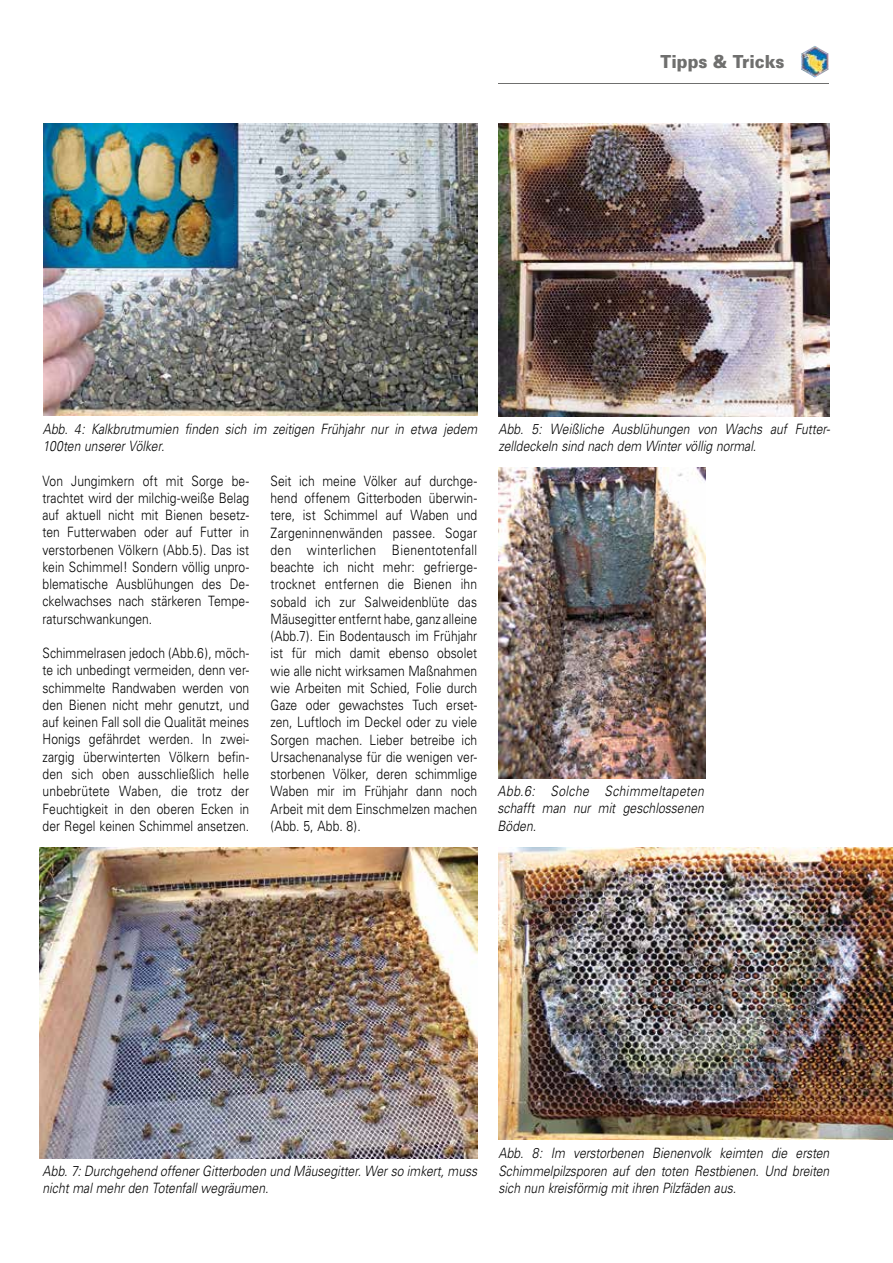
<style>
.page{position:relative;width:893px;height:1263px;background:#fff}
.page>*{position:absolute;margin:0;border:0;box-sizing:border-box;transform-origin:0 0}
.t1{font:900 18px "Univers";color:#6f6f6e;scale:.9 1}
.t2{font:300 14.25px/17.2px "Univers";color:#000;text-align:justify;scale:.85 1}
.t3{font:italic 300 14.25px/17.2px "Univers";letter-spacing:.005em;color:#000;scale:.85 1}
</style>
<div class="page">
<hr style="left:498px;top:83px;width:331px;height:1px;background:#6f6f6e">
<img style="left:801px;top:46px;width:28px;height:32px">
<img style="left:498px;top:848px;width:395px;height:292px">
<img style="left:39px;top:848px;width:438px;height:311px">
<img style="left:499px;top:123px;width:330px;height:293px">
<img style="left:43px;top:123px;width:434px;height:293px">
<img style="left:499px;top:467px;width:206px;height:312px">
<p class="t1" style="left:660px;top:50px;width:139px">Tipps &amp; Tricks</p>
<p class="t3" style="left:43px;top:420px;width:513px">Abb. 4: Kalkbrutmumien finden sich im zeitigen Frühjahr nur in etwa jedem<br>100ten unserer Völker.</p>
<p class="t3" style="left:498px;top:420px;width:392px">Abb. 5: Weißliche Ausblühungen von Wachs auf Futter&shy;zelldeckeln sind nach dem Winter völlig normal.</p>
<p class="t2" style="left:43px;top:472px;width:245px">Von Jungimkern oft mit Sorge be&shy;trachtet wird der milchig-weiße Belag auf aktuell nicht mit Bienen besetz&shy;ten Futterwaben oder auf Futter in verstorbenen Völkern (Abb.5). Das ist kein Schimmel! Sondern völlig unpro&shy;blematische Ausblühungen des De&shy;ckelwachses nach stärkeren Tempe&shy;raturschwankungen.</p>
<p class="t2" style="left:43px;top:644px;width:245px">Schimmelrasen jedoch (Abb.6), möch&shy;te ich unbedingt vermeiden, denn ver&shy;schimmelte Randwaben werden von den Bienen nicht mehr genutzt, und auf keinen Fall soll die Qualität meines Honigs gefährdet werden. In zwei&shy;zargig überwinterten Völkern befin&shy;den sich oben ausschließlich helle unbebrütete Waben, die trotz der Feuchtigkeit in den oberen Ecken in der Regel keinen Schimmel ansetzen.</p>
<p class="t2" style="left:270px;top:472px;width:245px">Seit ich meine Völker auf durchge&shy;hend offenem Gitterboden überwin&shy;tere, ist Schimmel auf Waben und Zargeninnenwänden passee. Sogar den winterlichen Bienentotenfall beachte ich nicht mehr: gefrierge&shy;trocknet entfernen die Bienen ihn sobald ich zur Salweidenblüte das Mäusegitter entfernt habe, ganz alleine (Abb.7). Ein Bodentausch im Frühjahr ist für mich damit ebenso obsolet wie alle nicht wirksamen Maßnahmen wie Arbeiten mit Schied, Folie durch Gaze oder gewachstes Tuch erset&shy;zen, Luftloch im Deckel oder zu viele Sorgen machen. Lieber betreibe ich Ursachenanalyse für die wenigen ver&shy;storbenen Völker, deren schimmlige Waben mir im Frühjahr dann noch Arbeit mit dem Einschmelzen machen (Abb. 5, Abb. 8).</p>
<p class="t3" style="left:497px;top:782px;width:244px;text-align:justify">Abb.6: Solche Schimmeltapeten schafft man nur mit geschlossenen Böden.</p>
<p class="t3" style="left:43px;top:1162px;width:513px">Abb. 7: Durchgehend offener Gitterboden und Mäusegitter. Wer so imkert, muss nicht mal mehr den Totenfall wegräumen.</p>
<p class="t3" style="left:498px;top:1145px;width:391px;text-align:justify">Abb. 8: Im verstorbenen Bienenvolk keimten die ersten Schimmelpilzsporen auf den toten Restbienen. Und breiten sich nun kreisförmig mit ihren Pilzfäden aus.</p>
</div>
